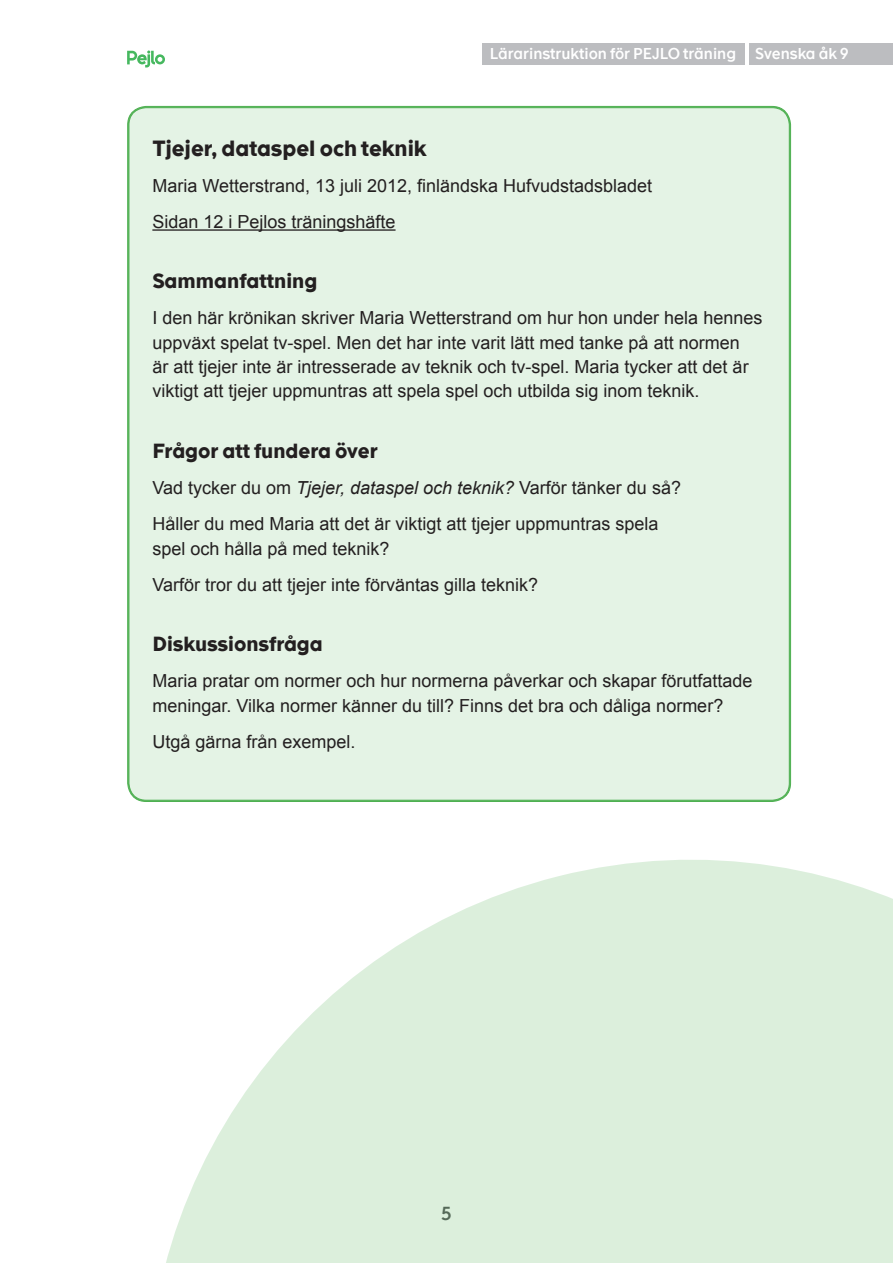
<style>
.page{position:relative;width:893px;height:1263px;background:#fff}
.page>*{position:absolute;margin:0;border:0;box-sizing:border-box;transform-origin:0 0}
.Kategorier-Petra{font:700 21px "The Message";color:#231f20}
.Kategorier-Petra-2{font:700 19.5px "The Message";color:#231f20}
.Kategorier-Petra-3{font:18px/24.3px "Arial";color:#231f20}
.t1{font:600 18px "The Message";color:#57585a}
.t2{font:600 15px "The Message";color:#fff}
.s1{font-style:italic}
</style>
<div class="page">
<svg style="left:127px;top:50px;width:38px;height:17px"></svg>
<div style="left:483px;top:43px;width:262px;height:21px;background:#bcbdc0"></div>
<div style="left:749px;top:43px;width:144px;height:21px;background:#bcbdc0"></div>
<div style="left:128px;top:107px;width:662px;height:694px;background:#e4f3e5;border-radius:18px"></div>
<hr style="left:152px;top:229px;width:244px;height:2px;background:#231f20">
<svg style="left:166px;top:860px;width:727px;height:403px;fill:#dcefdc"></svg>
<p class="t2" style="left:490px;top:44px;width:248px">Lärarinstruktion för PEJLO träning</p>
<p class="t2" style="left:755px;top:44px;width:95px">Svenska åk 9</p>
<p class="Kategorier-Petra" style="left:152px;top:134px;width:276px">Tjejer, dataspel och teknik</p>
<p class="Kategorier-Petra-3" style="left:152px;top:174px;width:501px">Maria Wetterstrand, 13 juli 2012, finländska Hufvudstadsbladet</p>
<p class="Kategorier-Petra-3" style="left:152px;top:210px;width:245px">Sidan 12 i Pejlos träningshäfte</p>
<p class="Kategorier-Petra-2" style="left:152px;top:268px;width:166px">Sammanfattning</p>
<p class="Kategorier-Petra-3" style="left:152px;top:306px;width:611px">I den här krönikan skriver Maria Wetterstrand om hur hon under hela hennes uppväxt spelat tv-spel. Men det har inte varit lätt med tanke på att normen<br>är att tjejer inte är intresserade av teknik och tv-spel. Maria tycker att det är viktigt att tjejer uppmuntras att spela spel och utbilda sig inom teknik.</p>
<p class="Kategorier-Petra-2" style="left:152px;top:438px;width:227px">Frågor att fundera över</p>
<p class="Kategorier-Petra-3" style="left:152px;top:476px;width:530px">Vad tycker du om <span class="s1">Tjejer, dataspel och teknik?</span> Varför tänker du så?</p>
<p class="Kategorier-Petra-3" style="left:152px;top:512px;width:508px">Håller du med Maria att det är viktigt att tjejer uppmuntras spela spel och hålla på med teknik?</p>
<p class="Kategorier-Petra-3" style="left:152px;top:572px;width:387px">Varför tror du att tjejer inte förväntas gilla teknik?</p>
<p class="Kategorier-Petra-2" style="left:152px;top:631px;width:172px">Diskussionsfråga</p>
<p class="Kategorier-Petra-3" style="left:152px;top:669px;width:602px">Maria pratar om normer och hur normerna påverkar och skapar förutfattade meningar. Vilka normer känner du till? Finns det bra och dåliga normer?</p>
<p class="Kategorier-Petra-3" style="left:152px;top:729px;width:205px">Utgå gärna från exempel.</p>
<p class="t1" style="left:441px;top:1202px;width:12px">5</p>
</div>
